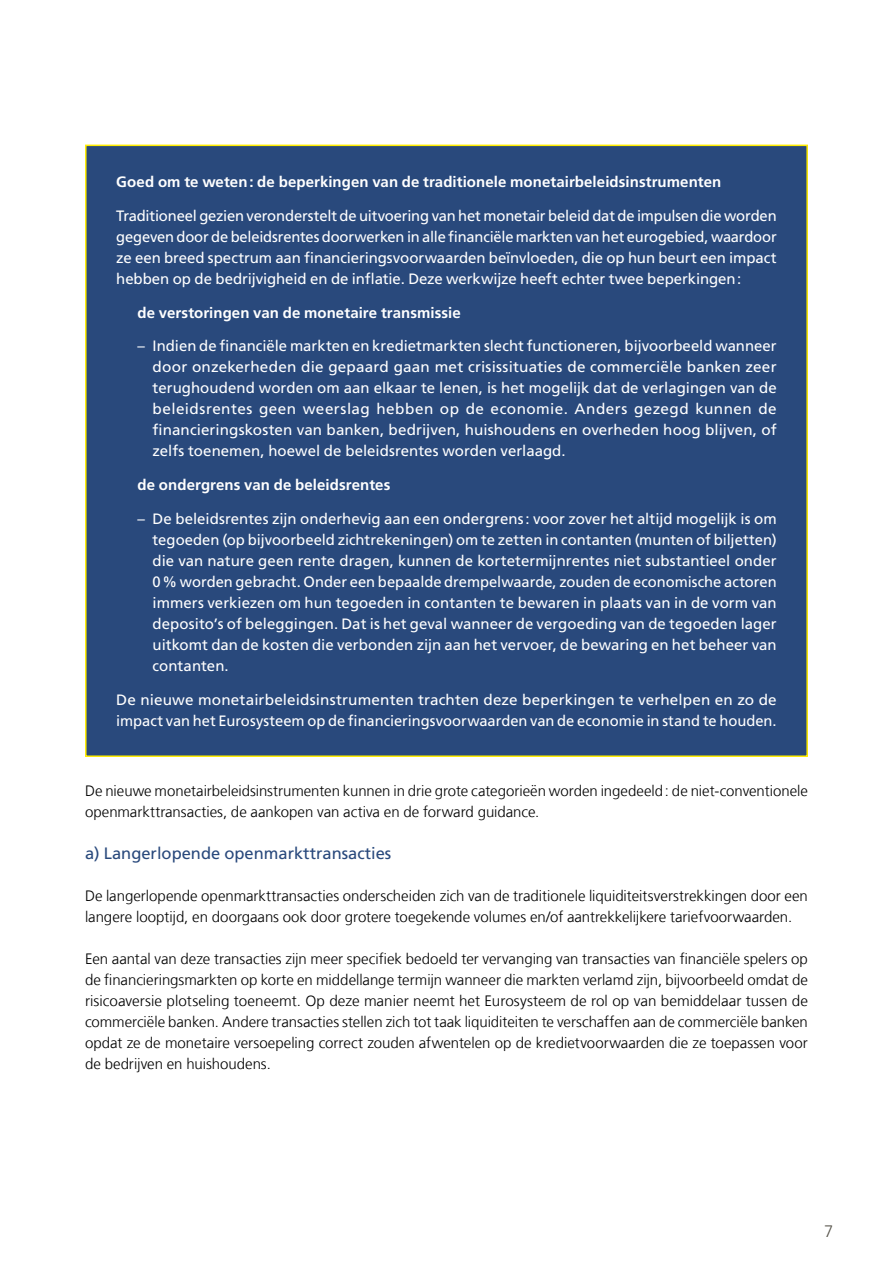
<style>
.page{position:relative;width:893px;height:1263px;background:#fff}
.page>*{position:absolute;margin:0;border:0;box-sizing:border-box;transform-origin:0 0}
.t1{font:16.5px "Frutiger LT Com";color:#29497c}
.t2{font:300 16.5px "Frutiger LT Com";color:#57544b}
.t3{font:15px/21px "Frutiger LT Com";color:#fff;text-align:justify}
.t4{font:300 15px/21px "Frutiger LT Com";color:#000}
.t5{font:700 15px "Frutiger LT Com";letter-spacing:.005em;color:#fff}
</style>
<div class="page">
<div style="left:86px;top:145px;width:721px;height:611px;background:#29497c"></div>
<p class="t5" style="left:116px;top:173px;width:606px">Goed om te weten: de beperkingen van de traditionele monetairbeleidsinstrumenten</p>
<p class="t3" style="left:116px;top:205px;width:662px">Traditioneel gezien veronderstelt de uitvoering van het monetair beleid dat de impulsen die worden gegeven door de beleidsrentes doorwerken in alle financiële markten van het eurogebied, waardoor ze een breed spectrum aan financieringsvoorwaarden beïnvloeden, die op hun beurt een impact hebben op de bedrijvigheid en de inflatie. Deze werkwijze heeft echter twee beperkingen:</p>
<p class="t5" style="left:138px;top:303px;width:325px">de verstoringen van de monetaire transmissie</p>
<p class="t3" style="left:153px;top:336px;width:626px;text-indent:-15px">– Indien de financiële markten en kredietmarkten slecht functioneren, bijvoorbeeld wanneer door onzekerheden die gepaard gaan met crisissituaties de commerciële banken zeer terughoudend worden om aan elkaar te lenen, is het mogelijk dat de verlagingen van de beleidsrentes geen weerslag hebben op de economie. Anders gezegd kunnen de financieringskosten van banken, bedrijven, huishoudens en overheden hoog blijven, of zelfs toenemen, hoewel de beleidsrentes worden verlaagd.</p>
<p class="t5" style="left:138px;top:476px;width:254px">de ondergrens van de beleidsrentes</p>
<p class="t3" style="left:153px;top:508px;width:626px;text-indent:-15px">– De beleidsrentes zijn onderhevig aan een ondergrens: voor zover het altijd mogelijk is om tegoeden (op bijvoorbeeld zichtrekeningen) om te zetten in contanten (munten of biljetten) die van nature geen rente dragen, kunnen de kortetermijnrentes niet substantieel onder 0% worden gebracht. Onder een bepaalde drempelwaarde, zouden de economische actoren immers verkiezen om hun tegoeden in contanten te bewaren in plaats van in de vorm van deposito’s of beleggingen. Dat is het geval wanneer de vergoeding van de tegoeden lager uitkomt dan de kosten die verbonden zijn aan het vervoer, de bewaring en het beheer van contanten.</p>
<p class="t3" style="left:116px;top:689px;width:662px">De nieuwe monetairbeleidsinstrumenten trachten deze beperkingen te verhelpen en zo de impact van het Eurosysteem op de financieringsvoorwaarden van de economie in stand te houden.</p>
<p class="t4" style="left:85px;top:780px;width:724px">De nieuwe monetairbeleidsinstrumenten kunnen in drie grote categorieën worden ingedeeld: de niet-conventionele openmarkttransacties, de aankopen van activa en de forward guidance.</p>
<p class="t1" style="left:85px;top:843px;width:308px">a) Langerlopende openmarkttransacties</p>
<p class="t4" style="left:85px;top:885px;width:724px">De langerlopende openmarkttransacties onderscheiden zich van de traditionele liquiditeitsverstrekkingen door een langere looptijd, en doorgaans ook door grotere toegekende volumes en/of aantrekkelijkere tariefvoorwaarden.</p>
<p class="t4" style="left:85px;top:948px;width:724px;text-align:justify">Een aantal van deze transacties zijn meer specifiek bedoeld ter vervanging van transacties van financiële spelers op de financieringsmarkten op korte en middellange termijn wanneer die markten verlamd zijn, bijvoorbeeld omdat de risicoaversie plotseling toeneemt. Op deze manier neemt het Eurosysteem de rol op van bemiddelaar tussen de commerciële banken. Andere transacties stellen zich tot taak liquiditeiten te verschaffen aan de commerciële banken opdat ze de monetaire versoepeling correct zouden afwentelen op de kredietvoorwaarden die ze toepassen voor de bedrijven en huishoudens.</p>
<p class="t2" style="left:824px;top:1221px;width:11px">7</p>
</div>
